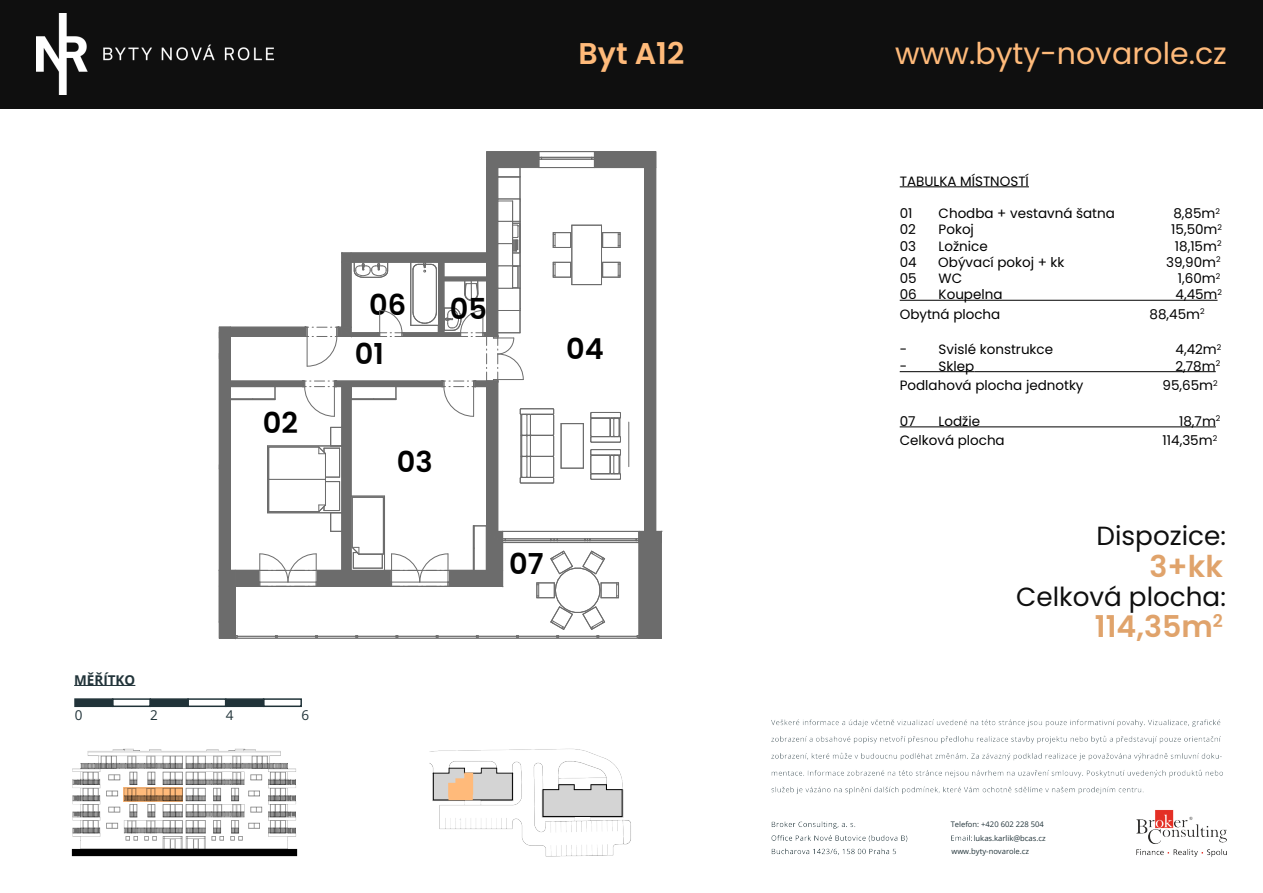
<style>
.page{position:relative;width:1263px;height:893px;background:#fff}
.page>*{position:absolute;margin:0;border:0;box-sizing:border-box;transform-origin:0 0}
.t1{font:30px "Poppins";color:#ffba7a}
.t2{font:600 30px "Poppins";color:#e0a36b}
.t3{font:600 30px "Poppins";color:#ffba7a}
.t4{font:600 28.8px "Poppins";color:#000}
.t5{font:600 28.8px "Poppins";color:#020202}
.t6{font:600 28.8px "Poppins";color:#050505}
.t7{font:26.25px "Poppins";color:#0f0f0f}
.t8{font:13.5px "Poppins";color:#000}
.t9{font:700 13.5px "Open Sans";color:#213339}
.t10{font:13.5px "Open Sans";color:#213339}
.t11{font:7.65px/14.1px "Open Sans";color:#213339;text-align:right}
</style>
<div class="page">
<img style="left:0;top:108px;width:1263px;height:749px">
<div style="left:0;top:0;width:1263px;height:108px;background:#0f0f0f"></div>
<img style="left:36px;top:14px;width:238px;height:80px">
<svg style="left:448px;top:772px;width:25px;height:28px"></svg>
<svg style="left:123px;top:787px;width:60px;height:14px"></svg>
<hr style="left:900px;top:186px;width:129px;height:1px;background:#000">
<hr style="left:900px;top:300px;width:317px;height:1px;background:#000">
<hr style="left:900px;top:371px;width:74px;height:1px;background:#000">
<hr style="left:974px;top:371px;width:242px;height:1px;background:#000">
<hr style="left:900px;top:426px;width:316px;height:1px;background:#000">
<img style="left:771px;top:719px;width:456px;height:137px">
<hr style="left:74px;top:685px;width:61px;height:1px;background:#213339">
<div style="left:594px;top:151px;width:62px;height:17px;background:#6c6c6c"></div>
<hr style="left:235px;top:638px;width:409px;height:1px;background:#6c6c6c">
<hr style="left:237px;top:636px;width:400px;height:1px;background:#6c6c6c">
<svg style="left:218px;top:620px;width:20px;height:20px"></svg>
<div style="left:219px;top:586px;width:17px;height:37px;background:#6c6c6c"></div>
<hr style="left:219px;top:570px;width:1px;height:68px;background:#6c6c6c">
<div style="left:317px;top:570px;width:73px;height:17px;background:#6c6c6c"></div>
<div style="left:449px;top:570px;width:38px;height:17px;background:#6c6c6c"></div>
<svg style="left:390px;top:553px;width:60px;height:34px"></svg>
<div style="left:502px;top:531px;width:137px;height:12px;background:#fff"></div>
<hr style="left:503px;top:542px;width:136px;height:1px;background:#6c6c6c">
<hr style="left:503px;top:531px;width:136px;height:1px;background:#6c6c6c">
<hr style="left:590px;top:540px;width:46px;height:1px;background:#6c6c6c">
<hr style="left:590px;top:538px;width:46px;height:1px;background:#6c6c6c">
<svg style="left:550px;top:538px;width:41px;height:3px"></svg>
<hr style="left:505px;top:540px;width:46px;height:1px;background:#6c6c6c">
<hr style="left:505px;top:538px;width:46px;height:1px;background:#6c6c6c">
<div style="left:639px;top:542px;width:23px;height:97px;background:#6c6c6c"></div>
<div style="left:644px;top:167px;width:12px;height:365px;background:#6c6c6c"></div>
<div style="left:486px;top:151px;width:53px;height:17px;background:#7c7c7c"></div>
<hr style="left:487px;top:151px;width:52px;height:1px;background:#6c6c6c">
<hr style="left:539px;top:151px;width:55px;height:1px;background:#6c6c6c">
<svg style="left:636px;top:530px;width:28px;height:14px"></svg>
<div style="left:486px;top:381px;width:12px;height:151px;background:#6c6c6c"></div>
<div style="left:219px;top:327px;width:12px;height:244px;background:#6c6c6c"></div>
<svg style="left:218px;top:553px;width:124px;height:35px"></svg>
<div style="left:230px;top:381px;width:74px;height:6px;background:#6c6c6c"></div>
<div style="left:335px;top:381px;width:108px;height:6px;background:#6c6c6c"></div>
<svg style="left:302px;top:381px;width:40px;height:36px"></svg>
<div style="left:341px;top:386px;width:10px;height:185px;background:#6c6c6c"></div>
<hr style="left:351px;top:387px;width:1px;height:183px;background:#6c6c6c">
<div style="left:230px;top:327px;width:76px;height:10px;background:#6c6c6c"></div>
<div style="left:403px;top:332px;width:56px;height:5px;background:#6c6c6c"></div>
<svg style="left:305px;top:310px;width:99px;height:57px"></svg>
<div style="left:351px;top:253px;width:136px;height:10px;background:#6c6c6c"></div>
<div style="left:341px;top:262px;width:10px;height:65px;background:#6c6c6c"></div>
<hr style="left:351px;top:262px;width:1px;height:65px;background:#6c6c6c">
<svg style="left:268px;top:427px;width:74px;height:105px"></svg>
<hr style="left:267px;top:446px;width:1px;height:67px;background:#6c6c6c">
<hr style="left:268px;top:512px;width:74px;height:1px;background:#6c6c6c">
<hr style="left:341px;top:446px;width:1px;height:67px;background:#6c6c6c">
<hr style="left:268px;top:445px;width:74px;height:1px;background:#6c6c6c">
<svg style="left:352px;top:497px;width:32px;height:72px"></svg>
<hr style="left:351px;top:496px;width:33px;height:1px;background:#6c6c6c">
<hr style="left:384px;top:496px;width:1px;height:74px;background:#6c6c6c">
<div style="left:351px;top:386px;width:45px;height:14px;background:#fff"></div>
<hr style="left:351px;top:399px;width:45px;height:1px;background:#6c6c6c">
<svg style="left:396px;top:387px;width:1px;height:12px"></svg>
<hr style="left:351px;top:386px;width:45px;height:1px;background:#6c6c6c">
<hr style="left:351px;top:398px;width:45px;height:1px;background:#6c6c6c">
<div style="left:230px;top:386px;width:45px;height:14px;background:#fff"></div>
<hr style="left:230px;top:399px;width:45px;height:1px;background:#6c6c6c">
<svg style="left:275px;top:387px;width:1px;height:13px"></svg>
<hr style="left:230px;top:386px;width:45px;height:1px;background:#6c6c6c">
<hr style="left:230px;top:398px;width:45px;height:1px;background:#6c6c6c">
<svg style="left:536px;top:550px;width:83px;height:88px"></svg>
<div style="left:410px;top:262px;width:29px;height:64px;background:#797979"></div>
<hr style="left:410px;top:262px;width:1px;height:63px;background:#6c6c6c">
<svg style="left:411px;top:152px;width:210px;height:332px"></svg>
<svg style="left:341px;top:251px;width:47px;height:27px"></svg>
<svg style="left:473px;top:525px;width:33px;height:63px"></svg>
<hr style="left:628px;top:422px;width:1px;height:45px;background:#6c6c6c">
<div style="left:74px;top:698px;width:39px;height:9px;background:#213339;border:2px solid #213339"></div>
<div style="left:112px;top:698px;width:39px;height:9px;border:2px solid #213339"></div>
<div style="left:150px;top:698px;width:39px;height:9px;background:#213339;border:2px solid #213339"></div>
<div style="left:187px;top:698px;width:39px;height:9px;border:2px solid #213339"></div>
<div style="left:225px;top:698px;width:39px;height:9px;background:#213339;border:2px solid #213339"></div>
<div style="left:263px;top:698px;width:39px;height:9px;border:2px solid #213339"></div>
<h2 class="t4" style="left:263px;top:406px;width:37px">02</h2>
<p class="t9" style="left:74px;top:671px;width:63px">MĚŘÍTKO</p>
<p class="t10" style="left:75px;top:706px;width:9px">0</p>
<p class="t10" style="left:150px;top:706px;width:9px">2</p>
<p class="t10" style="left:226px;top:706px;width:9px">4</p>
<p class="t10" style="left:301px;top:706px;width:9px">6</p>
<h1 class="t3" style="left:579px;top:37px;width:107px">Byt A12</h1>
<h1 class="t1" style="left:895px;top:37px;width:333px">www.byty-novarole.cz</h1>
<h2 class="t4" style="left:369px;top:288px;width:39px">06</h2>
<h2 class="t5" style="left:450px;top:292px;width:39px">05</h2>
<h2 class="t6" style="left:355px;top:337px;width:31px">01</h2>
<h2 class="t4" style="left:566px;top:332px;width:39px">04</h2>
<h2 class="t4" style="left:397px;top:445px;width:37px">03</h2>
<h2 class="t5" style="left:509px;top:547px;width:36px">07</h2>
<p class="t8" style="left:900px;top:173px;width:131px">TABULKA MÍSTNOSTÍ</p>
<p class="t8" style="left:900px;top:206px;width:14px">01</p>
<p class="t8" style="left:939px;top:206px;width:178px">Chodba + vestavná šatna</p>
<p class="t8" style="left:1173px;top:206px;width:48px">8,85m<sup>2</sup></p>
<p class="t8" style="left:900px;top:222px;width:18px">02</p>
<p class="t8" style="left:939px;top:222px;width:37px">Pokoj</p>
<p class="t8" style="left:1171px;top:222px;width:52px">15,50m<sup>2</sup></p>
<p class="t8" style="left:900px;top:238px;width:18px">03</p>
<p class="t8" style="left:939px;top:238px;width:51px">Ložnice</p>
<p class="t8" style="left:1175px;top:238px;width:48px">18,15m<sup>2</sup></p>
<p class="t8" style="left:900px;top:254px;width:18px">04</p>
<p class="t8" style="left:938px;top:254px;width:128px">Obývací pokoj + kk</p>
<p class="t8" style="left:1166px;top:254px;width:56px">39,90m<sup>2</sup></p>
<p class="t8" style="left:900px;top:270px;width:18px">05</p>
<p class="t8" style="left:939px;top:270px;width:25px">WC</p>
<p class="t8" style="left:1178px;top:270px;width:44px">1,60m<sup>2</sup></p>
<p class="t8" style="left:900px;top:287px;width:19px">06</p>
<p class="t8" style="left:939px;top:287px;width:65px">Koupelna</p>
<p class="t8" style="left:1175px;top:287px;width:48px">4,45m<sup>2</sup></p>
<p class="t8" style="left:900px;top:306px;width:102px">Obytná plocha</p>
<p class="t8" style="left:1149px;top:306px;width:57px">88,45m<sup>2</sup></p>
<p class="t8" style="left:900px;top:342px;width:155px">- Svislé konstrukce</p>
<p class="t8" style="left:1175px;top:342px;width:47px">4,42m<sup>2</sup></p>
<p class="t8" style="left:900px;top:358px;width:76px">- Sklep</p>
<p class="t8" style="left:1175px;top:358px;width:46px">2,78m<sup>2</sup></p>
<p class="t8" style="left:900px;top:378px;width:185px">Podlahová plocha jednotky</p>
<p class="t8" style="left:1162px;top:378px;width:57px">95,65m<sup>2</sup></p>
<p class="t8" style="left:900px;top:413px;width:17px">07</p>
<p class="t8" style="left:939px;top:413px;width:43px">Lodžie</p>
<p class="t8" style="left:1179px;top:413px;width:43px">18,7m<sup>2</sup></p>
<p class="t8" style="left:900px;top:433px;width:107px">Celková plocha</p>
<p class="t8" style="left:1162px;top:433px;width:56px">114,35m<sup>2</sup></p>
<h3 class="t7" style="left:1096px;top:521px;width:131px">Dispozice:</h3>
<h1 class="t2" style="left:1150px;top:549px;width:75px">3+kk</h1>
<h3 class="t7" style="left:1016px;top:581px;width:211px">Celková plocha:</h3>
<h1 class="t2" style="left:1095px;top:609px;width:129px">114,35m<sup>2</sup></h1>
<p class="t11" style="left:951px;top:816px;width:97px">Telefon: +420 602 228 504 lukas.karlik@bcas.cz</p>
<p class="t11" style="left:951px;top:843px;width:79px">www.byty-novarole.cz</p>
</div>
